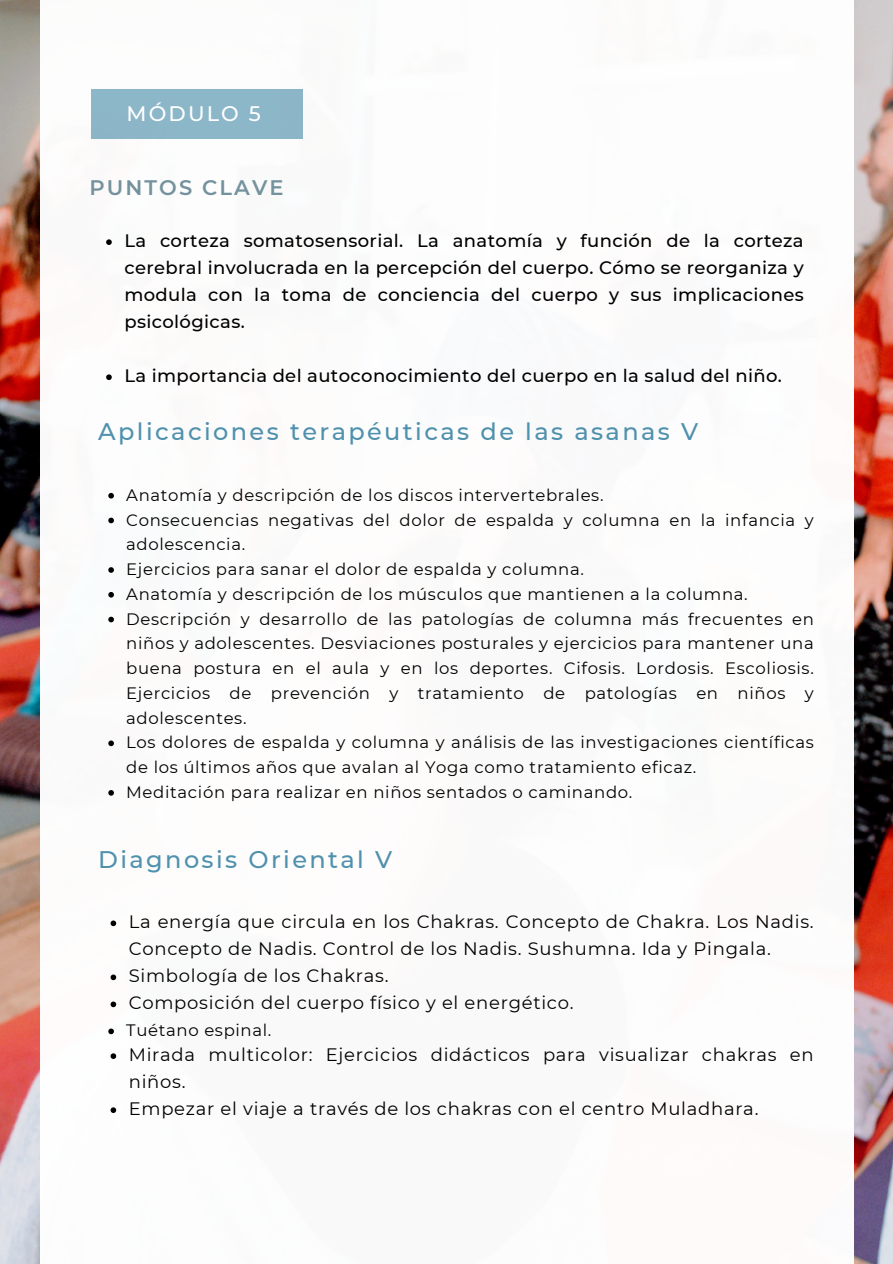
<style>
.page{position:relative;width:893px;height:1264px;background:#fff}
.page>*{position:absolute;margin:0;border:0;box-sizing:border-box;transform-origin:0 0}
.t1{font:500 24px "Montserrat";letter-spacing:.1em;color:#4f91ad}
.t2{font:600 21px "Montserrat";letter-spacing:.1em;color:#74929d}
.t3{font:500 21px "Montserrat";letter-spacing:.1em;color:#fff}
.t4{font:18px/27px "Montserrat";letter-spacing:.04em;color:#000}
.t5{font:500 18px/27px "Montserrat";letter-spacing:.02em;color:#000;text-align:justify}
.t6{font:16.5px/24.8px "Montserrat";letter-spacing:.04em;color:#000}
</style>
<div class="page">
<img style="left:0;top:0;width:892px;height:1263px">
<div style="left:40px;top:0;width:813px;height:1263px;background:#fff"></div>
<div style="left:91px;top:89px;width:211px;height:50px;background:#8cb7c9"></div>
<svg style="left:108px;top:493px;width:6px;height:5px"></svg>
<svg style="left:108px;top:517px;width:6px;height:6px"></svg>
<svg style="left:108px;top:567px;width:6px;height:6px"></svg>
<svg style="left:108px;top:592px;width:6px;height:5px"></svg>
<svg style="left:108px;top:616px;width:6px;height:6px"></svg>
<svg style="left:108px;top:740px;width:6px;height:6px"></svg>
<svg style="left:108px;top:790px;width:6px;height:5px"></svg>
<svg style="left:111px;top:920px;width:5px;height:6px"></svg>
<svg style="left:111px;top:974px;width:5px;height:6px"></svg>
<svg style="left:111px;top:1001px;width:5px;height:6px"></svg>
<svg style="left:108px;top:1028px;width:6px;height:6px"></svg>
<svg style="left:111px;top:1053px;width:5px;height:5px"></svg>
<svg style="left:111px;top:1107px;width:5px;height:5px"></svg>
<svg style="left:106px;top:239px;width:6px;height:6px"></svg>
<svg style="left:106px;top:374px;width:6px;height:6px"></svg>
<p class="t3" style="left:127px;top:100px;width:136px">MÓDULO 5</p>
<p class="t2" style="left:89px;top:174px;width:196px">PUNTOS CLAVE</p>
<p class="t5" style="left:124px;top:227px;width:680px">La corteza somatosensorial. La anatomía y función de la corteza cerebral involucrada en la percepción del cuerpo. Cómo se reorganiza y modula con la toma de conciencia del cuerpo y sus implicaciones psicológicas.</p>
<p class="t5" style="left:124px;top:362px;width:659px">La importancia del autoconocimiento del cuerpo en la salud del niño.</p>
<p class="t1" style="left:98px;top:416px;width:601px">Aplicaciones terapéuticas de las asanas V</p>
<p class="t6" style="left:126px;top:482px;width:479px">Anatomía y descripción de los discos intervertebrales.</p>
<p class="t6" style="left:126px;top:507px;width:689px">Consecuencias negativas del dolor de espalda y columna en la infancia y adolescencia.</p>
<p class="t6" style="left:126px;top:556px;width:459px">Ejercicios para sanar el dolor de espalda y columna.</p>
<p class="t6" style="left:126px;top:581px;width:623px">Anatomía y descripción de los músculos que mantienen a la columna.</p>
<p class="t6" style="left:126px;top:606px;width:689px;text-align:justify">Descripción y desarrollo de las patologías de columna más frecuentes en niños y adolescentes. Desviaciones posturales y ejercicios para mantener una buena postura en el aula y en los deportes. Cifosis. Lordosis. Escoliosis.<br>Ejercicios de prevención y tratamiento de patologías en niños y adolescentes.</p>
<p class="t6" style="left:126px;top:730px;width:689px">Los dolores de espalda y columna y análisis de las investigaciones científicas de los últimos años que avalan al Yoga como tratamiento eficaz.</p>
<p class="t6" style="left:126px;top:779px;width:507px">Meditación para realizar en niños sentados o caminando.</p>
<p class="t1" style="left:98px;top:844px;width:296px">Diagnosis Oriental V</p>
<p class="t4" style="left:129px;top:908px;width:686px">La energía que circula en los Chakras. Concepto de Chakra. Los Nadis.<br>Concepto de Nadis. Control de los Nadis. Sushumna. Ida y Pingala.</p>
<p class="t4" style="left:129px;top:962px;width:261px">Simbología de los Chakras.</p>
<p class="t4" style="left:129px;top:989px;width:446px">Composición del cuerpo físico y el energético.</p>
<p class="t6" style="left:126px;top:1018px;width:147px">Tuétano espinal.</p>
<p class="t4" style="left:129px;top:1041px;width:686px">Mirada multicolor: Ejercicios didácticos para visualizar chakras en niños.</p>
<p class="t4" style="left:129px;top:1095px;width:631px">Empezar el viaje a través de los chakras con el centro Muladhara.</p>
</div>
